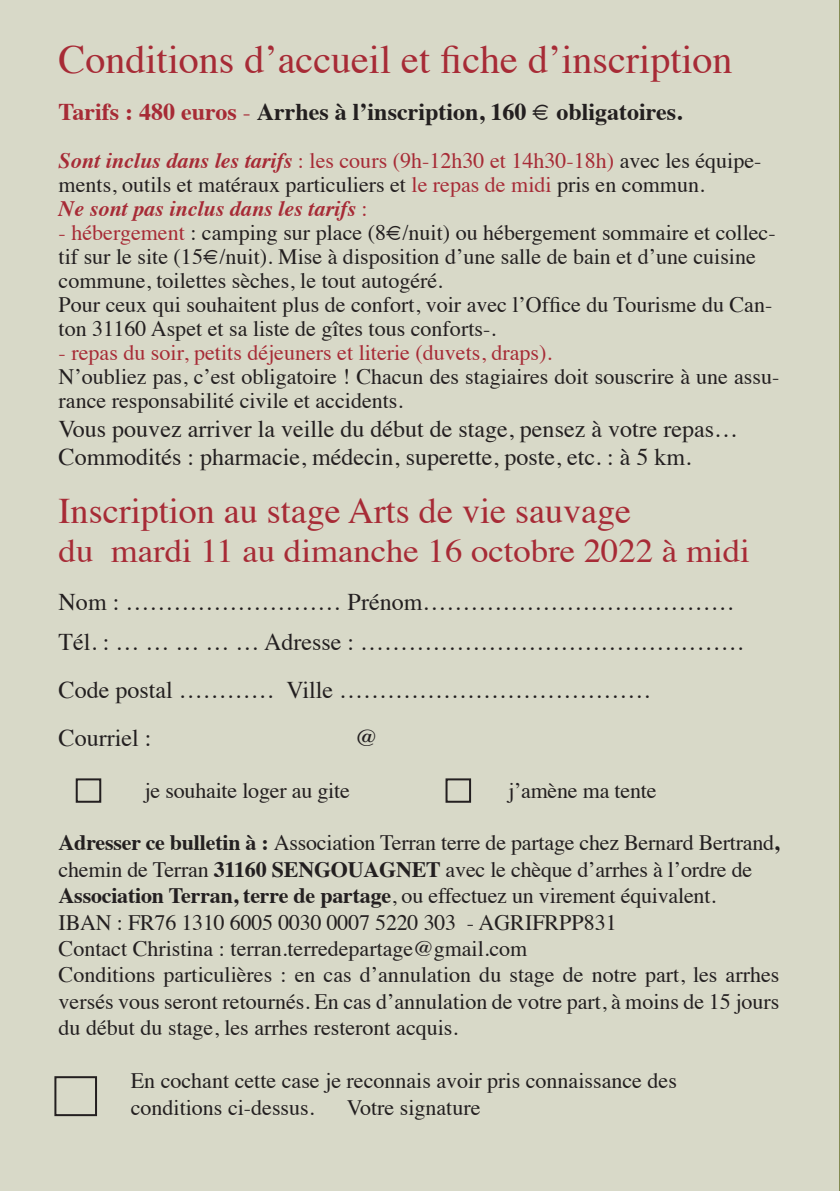
<style>
.page{position:relative;width:840px;height:1191px;background:#fff}
.page>*{position:absolute;margin:0;border:0;box-sizing:border-box;transform-origin:0 0}
.t1{font:40px "Times";color:#a72b36}
.t2{font:36px "Times";color:#a72b36}
.t3{font:33px "Times";color:#a72b36;scale:1.05 1}
.t4{font:24px "Times";color:#231f20}
.t5{font:700 24px "Times";color:#231f20}
.t6{font:22px/24px "Times";color:#231f20}
.t7{font:22px "Times";color:#a72b36}
.t8{font:italic 700 22px "Times";color:#a72b36}
.s1{color:#a72b36}
.s2{font-weight:400;color:#a72b36}
.s3{font-weight:700;font-style:italic;color:#a72b36}
.s4{font-weight:400;font-style:normal}
.s5{font-weight:700}
</style>
<div class="page">
<svg style="left:839px;top:0;width:1px;height:1191px"></svg>
<div style="left:0;top:0;width:839px;height:1191px;background:#d8d9c8"></div>
<div style="left:54px;top:1076px;width:43px;height:40px;border:2px solid #231f20"></div>
<div style="left:76px;top:778px;width:25px;height:24px;border:2px solid #231f20"></div>
<div style="left:445px;top:778px;width:26px;height:24px;border:2px solid #231f20"></div>
<p class="t1" style="left:59px;top:22px;width:675px">Conditions d’accueil et fiche d’inscription</p>
<p class="t5" style="left:59px;top:89px;width:624px"><span class="s1">Tarifs : 480 euros</span> <span class="s2">-</span> Arrhes à l’inscription, 160 € obligatoires.</p>
<p class="t6" style="left:59px;top:146px;width:704px"><span class="s3">Sont inclus dans les tarifs</span> <span class="s1">: les cours (9h-12h30 et 14h30-18h)</span> avec les équipe&shy;ments, outils et matéraux particuliers et <span class="s1">le repas de midi</span> pris en commun.</p>
<p class="t8" style="left:59px;top:188px;width:310px">Ne sont pas inclus dans les tarifs <span class="s4">:</span></p>
<p class="t6" style="left:59px;top:218px;width:718px"><span class="s1">- hébergement</span> : camping sur place (8€/nuit) ou hébergement sommaire et collec&shy;tif sur le site (15€/nuit). Mise à disposition d’une salle de bain et d’une cuisine commune, toilettes sèches, le tout autogéré.</p>
<p class="t6" style="left:59px;top:290px;width:714px">Pour ceux qui souhaitent plus de confort, voir avec l’Office du Tourisme du Can&shy;ton 31160 Aspet et sa liste de gîtes tous conforts-.</p>
<p class="t7" style="left:59px;top:332px;width:494px">- repas du soir, petits déjeuners et literie (duvets, draps).</p>
<p class="t6" style="left:59px;top:362px;width:721px">N’oubliez pas, c’est obligatoire ! Chacun des stagiaires doit souscrire à une assu&shy;rance responsabilité civile et accidents.</p>
<p class="t4" style="left:59px;top:406px;width:680px">Vous pouvez arriver la veille du début de stage, pensez à votre repas…</p>
<p class="t4" style="left:59px;top:435px;width:633px">Commodités : pharmacie, médecin, superette, poste, etc. : à 5 km.</p>
<p class="t2" style="left:59px;top:477px;width:573px">Inscription au stage Arts de vie sauvage</p>
<p class="t3" style="left:59px;top:519px;width:659px">du mardi 11 au dimanche 16 octobre 2022 à midi</p>
<p class="t4" style="left:59px;top:580px;width:677px">Nom : ……………………… Prénom…………………………………</p>
<p class="t4" style="left:59px;top:620px;width:687px">Tél. : … … … … … Adresse : …………………………………………</p>
<p class="t4" style="left:59px;top:668px;width:594px">Code postal ………… Ville …………………………………</p>
<p class="t4" style="left:59px;top:716px;width:94px">Courriel :</p>
<p class="t4" style="left:355px;top:716px;width:24px">@</p>
<p class="t6" style="left:145px;top:777px;width:206px">je souhaite loger au gite</p>
<p class="t6" style="left:508px;top:777px;width:150px">j’amène ma tente</p>
<p class="t6" style="left:59px;top:828px;width:722px;line-height:26.4px"><span class="s5">Adresser ce bulletin à :</span> Association Terran terre de partage chez Bernard Bertrand<span class="s5">, </span>chemin de Terran <span class="s5">31160 SENGOUAGNET</span> avec le chèque d’arrhes à l’ordre de</p>
<p class="t6" style="left:59px;top:882px;width:658px"><span class="s5">Association Terran, terre de partage</span>, ou effectuez un virement équivalent.</p>
<p class="t6" style="left:59px;top:908px;width:559px">IBAN : FR76 1310 6005 0030 0007 5220 303 - AGRIFRPP831</p>
<p class="t6" style="left:59px;top:934px;width:470px">Contact Christina : terran.terredepartage@gmail.com</p>
<p class="t6" style="left:59px;top:960px;width:722px;line-height:26.4px;text-align:justify">Conditions particulières : en cas d’annulation du stage de notre part, les arrhes versés vous seront retournés. En cas d’annulation de votre part, à moins de 15 jours du début du stage, les arrhes resteront acquis.</p>
<p class="t6" style="left:131px;top:1066px;width:547px">En cochant cette case je reconnais avoir pris connaissance des</p>
<p class="t6" style="left:131px;top:1093px;width:185px">conditions ci-dessus.</p>
<p class="t6" style="left:347px;top:1093px;width:135px">Votre signature</p>
</div>
